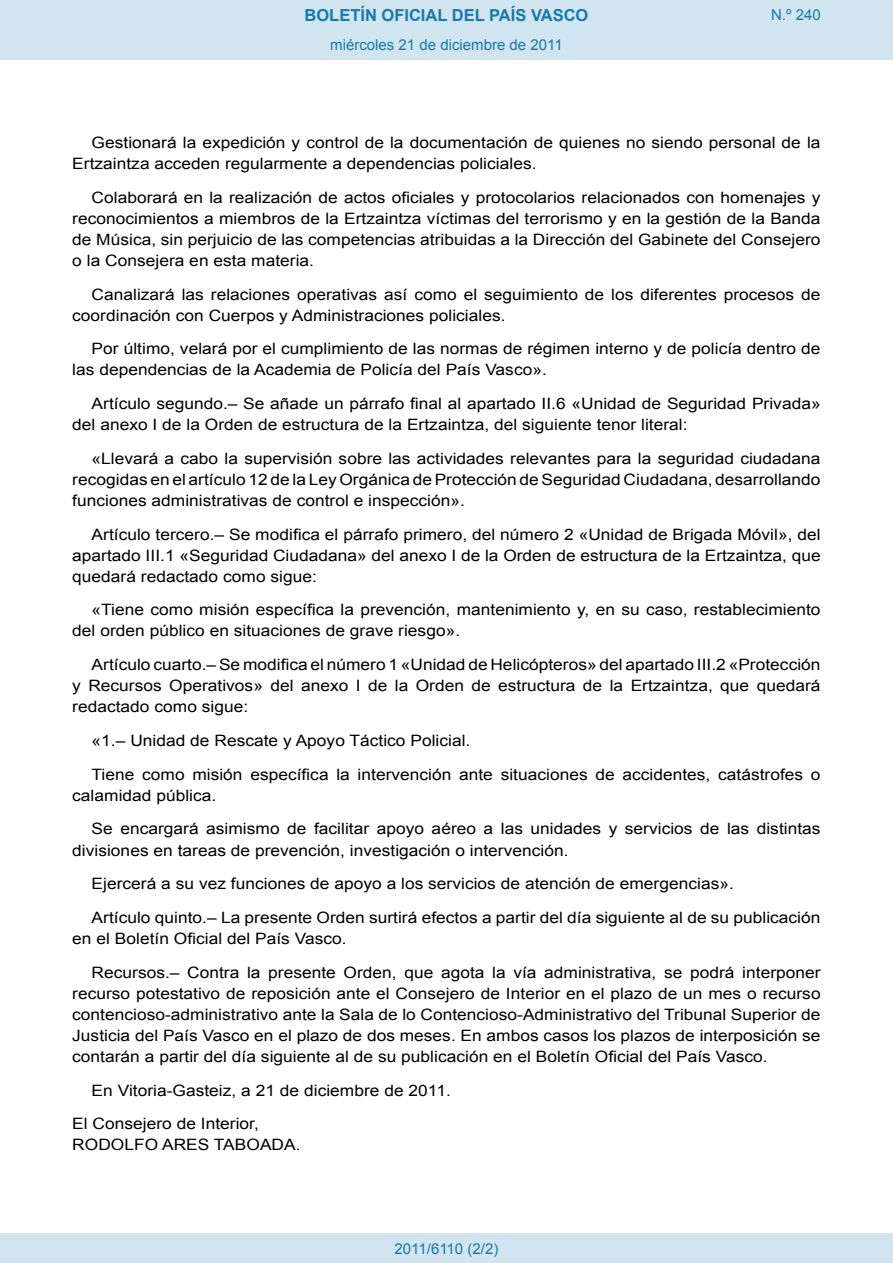
<style>
.page{position:relative;width:893px;height:1263px;background:#fff}
.page>*{position:absolute;margin:0;border:0;box-sizing:border-box;transform-origin:0 0}
.t1{font:700 16.5px "Arial";color:#1879ad}
.BOPVDetalle{font:15.6px/21px "Arial";color:#000;scale:1.11 1}
.BOPVFirmaLugFec{font:15.6px "Arial";color:#000;scale:1.11 1}
.BOPVFirmaPuesto{font:15.6px "Arial";color:#000;scale:1.11 1}
.BOPVFirmaNombre{font:15.6px "Arial";color:#000;scale:1.11 1}
.Paginacion_Centro{font:15px "Arial";color:#1879ad}
</style>
<div class="page">
<div style="left:0;top:0;width:893px;height:60px;background:#d0e5f0"></div>
<div style="left:0;top:1233px;width:893px;height:30px;background:#d0e5f0"></div>
<p class="t1" style="left:305px;top:4px;width:285px">BOLETÍN OFICIAL DEL PAÍS VASCO</p>
<p class="Paginacion_Centro" style="left:330px;top:35px;width:234px">miércoles 21 de diciembre de 2011</p>
<p class="Paginacion_Centro" style="left:771px;top:5px;width:51px">N.º 240</p>
<p class="BOPVDetalle" style="left:72px;top:132px;width:676px;text-indent:19px">Gestionará la expedición y control de la documentación de quienes no siendo personal de la<br>Ertzaintza acceden regularmente a dependencias policiales.</p>
<p class="BOPVDetalle" style="left:72px;top:187px;width:676px;text-align:justify;text-indent:19px">Colaborará en la realización de actos oficiales y protocolarios relacionados con homenajes y reconocimientos a miembros de la Ertzaintza víctimas del terrorismo y en la gestión de la Banda de Música, sin perjuicio de las competencias atribuidas a la Dirección del Gabinete del Consejero o la Consejera en esta materia.</p>
<p class="BOPVDetalle" style="left:72px;top:284px;width:676px;text-indent:19px">Canalizará las relaciones operativas así como el seguimiento de los diferentes procesos de coordinación con Cuerpos y Administraciones policiales.</p>
<p class="BOPVDetalle" style="left:72px;top:339px;width:676px;text-indent:19px">Por último, velará por el cumplimiento de las normas de régimen interno y de policía dentro de las dependencias de la Academia de Policía del País Vasco».</p>
<p class="BOPVDetalle" style="left:72px;top:393px;width:676px;text-indent:19px">Artículo segundo.– Se añade un párrafo final al apartado II.6 «Unidad de Seguridad Privada» del anexo I de la Orden de estructura de la Ertzaintza, del siguiente tenor literal:</p>
<p class="BOPVDetalle" style="left:72px;top:448px;width:676px;text-align:justify;text-indent:19px">«Llevará a cabo la supervisión sobre las actividades relevantes para la seguridad ciudadana recogidas en el artículo 12 de la Ley Orgánica de Protección de Seguridad Ciudadana, desarrollando funciones administrativas de control e inspección».</p>
<p class="BOPVDetalle" style="left:72px;top:524px;width:676px;text-align:justify;text-indent:19px">Artículo tercero.– Se modifica el párrafo primero, del número 2 «Unidad de Brigada Móvil», del apartado III.1 «Seguridad Ciudadana» del anexo I de la Orden de estructura de la Ertzaintza, que quedará redactado como sigue:</p>
<p class="BOPVDetalle" style="left:72px;top:600px;width:676px;text-indent:19px">«Tiene como misión específica la prevención, mantenimiento y, en su caso, restablecimiento del orden público en situaciones de grave riesgo».</p>
<p class="BOPVDetalle" style="left:72px;top:654px;width:676px;text-align:justify;text-indent:19px">Artículo cuarto.– Se modifica el número 1 «Unidad de Helicópteros» del apartado III.2 «Protección y Recursos Operativos» del anexo I de la Orden de estructura de la Ertzaintza, que quedará redactado como sigue:</p>
<p class="BOPVDetalle" style="left:92px;top:730px;width:343px">«1.– Unidad de Rescate y Apoyo Táctico Policial.</p>
<p class="BOPVDetalle" style="left:72px;top:764px;width:676px;text-indent:19px">Tiene como misión específica la intervención ante situaciones de accidentes, catástrofes o calamidad pública.</p>
<p class="BOPVDetalle" style="left:72px;top:819px;width:676px;text-indent:19px">Se encargará asimismo de facilitar apoyo aéreo a las unidades y servicios de las distintas divisiones en tareas de prevención, investigación o intervención.</p>
<p class="BOPVDetalle" style="left:92px;top:873px;width:580px">Ejercerá a su vez funciones de apoyo a los servicios de atención de emergencias».</p>
<p class="BOPVDetalle" style="left:72px;top:907px;width:676px;text-indent:19px">Artículo quinto.– La presente Orden surtirá efectos a partir del día siguiente al de su publicación en el Boletín Oficial del País Vasco.</p>
<p class="BOPVDetalle" style="left:72px;top:962px;width:676px;text-align:justify;text-indent:19px">Recursos.– Contra la presente Orden, que agota la vía administrativa, se podrá interponer recurso potestativo de reposición ante el Consejero de Interior en el plazo de un mes o recurso contencioso-administrativo ante la Sala de lo Contencioso-Administrativo del Tribunal Superior de Justicia del País Vasco en el plazo de dos meses. En ambos casos los plazos de interposición se contarán a partir del día siguiente al de su publicación en el Boletín Oficial del País Vasco.</p>
<p class="BOPVFirmaLugFec" style="left:92px;top:1080px;width:325px">En Vitoria-Gasteiz, a 21 de diciembre de 2011.</p>
<p class="BOPVFirmaPuesto" style="left:72px;top:1113px;width:170px">El Consejero de Interior,</p>
<p class="BOPVFirmaNombre" style="left:72px;top:1134px;width:207px">RODOLFO ARES TABOADA.</p>
<p class="Paginacion_Centro" style="left:395px;top:1238px;width:105px">2011/6110 (2/2)</p>
</div>
